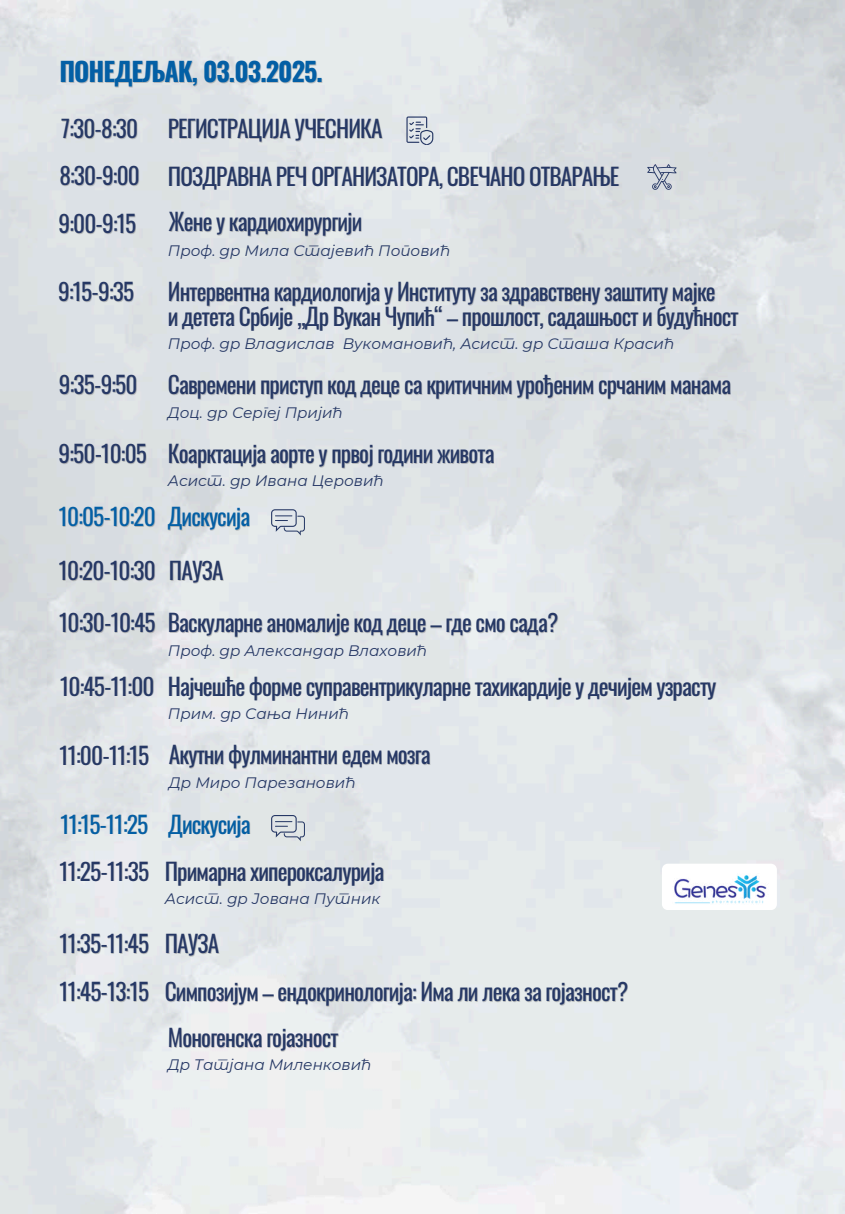
<style>
.page{position:relative;width:845px;height:1214px;background:#fff}
.page>*{position:absolute;margin:0;border:0;box-sizing:border-box;transform-origin:0 0}
.t1{font:700 26px "Oswald";letter-spacing:-.035em;color:#035fa5}
.t2{font:23.2px/47.6px "Oswald";letter-spacing:-.035em;color:#263865}
.t3{font:23.2px "Oswald";letter-spacing:-.035em;color:#035fa5}
.t4{font:italic 15.2px "Montserrat";color:#263865}
.s1{color:rgb(115 115 115/.4)}
</style>
<div class="page">
<svg style="left:406px;top:116px;width:27px;height:29px"></svg>
<svg style="left:647px;top:164px;width:29px;height:26px"></svg>
<svg style="left:271px;top:815px;width:34px;height:26px"></svg>
<svg style="left:271px;top:509px;width:34px;height:26px"></svg>
<svg style="left:662px;top:863px;width:114px;height:47px"></svg>
<img style="left:669px;top:873px;width:101px;height:31px">
<p class="t1" style="left:59px;top:51px;width:265px">ПОНЕДЕЉАК, 03.03.2025.</p>
<p class="t2" style="left:59px;top:104px;width:562px;text-indent:109px">РЕГИСТРАЦИЈА УЧЕСНИКА<br>8:30-9:00 ПОЗДРАВНА РЕЧ ОРГАНИЗАТОРА, СВЕЧАНО ОТВАРАЊЕ<br>9:00-9:15</p>
<p class="t2" style="left:61px;top:104px;width:78px">7:30-8:30</p>
<p class="t2" style="left:169px;top:197px;width:195px">Жене у кардиохирургији</p>
<p class="t4" style="left:168px;top:241px;width:284px">Проф. др Мила Стајевић Поповић</p>
<p class="t2" style="left:58px;top:267px;width:77px">9:15-9:35</p>
<p class="t2" style="left:168px;top:279px;width:572px;line-height:24.4px">Интервентна кардиологија у Институту за здравствену заштиту мајке<br>и детета Србије „Др Вукан Чупић“ – прошлост, садашњост и будућност</p>
<p class="t4" style="left:168px;top:334px;width:508px">Проф. др Владислав Вукомановић, Асист. др Сташа Красић</p>
<p class="t2" style="left:59px;top:360px;width:80px">9:35-9:50</p>
<p class="t2" style="left:168px;top:360px;width:565px">Савремени приступ код деце са критичним урођеним срчаним манама</p>
<p class="t4" style="left:168px;top:403px;width:176px">Доц. др Сергеј Пријић</p>
<p class="t2" style="left:59px;top:429px;width:437px">9:50-10:05 Коарктација аорте у првој години живота</p>
<p class="t4" style="left:168px;top:471px;width:217px">Асист. др Ивана Церовић</p>
<p class="t3" style="left:59px;top:498px;width:193px">10:05-10:20 Дискусија</p>
<p class="t2" style="left:59px;top:545px;width:167px">10:20-10:30 <span class="s1">ПАУЗА</span></p>
<p class="t2" style="left:59px;top:598px;width:500px">10:30-10:45 Васкуларне аномалије код деце – где смо сада?</p>
<p class="t4" style="left:168px;top:641px;width:261px">Проф. др Александар Влаховић</p>
<p class="t2" style="left:60px;top:661px;width:657px">10:45-11:00 Најчешће форме суправентрикуларне тахикардије у дечијем узрасту</p>
<p class="t2" style="left:59px;top:730px;width:91px">11:00-11:15</p>
<p class="t4" style="left:168px;top:704px;width:183px">Прим. др Сања Нинић</p>
<p class="t2" style="left:169px;top:730px;width:263px">Акутни фулминантни едем мозга</p>
<p class="t4" style="left:169px;top:773px;width:188px">Др Миро Парезановић</p>
<p class="t3" style="left:60px;top:806px;width:192px">11:15-11:25 Дискусија</p>
<p class="t2" style="left:59px;top:846px;width:326px">11:25-11:35 Примарна хипероксалурија</p>
<p class="t4" style="left:165px;top:889px;width:217px">Асист. др Јована Путник</p>
<p class="t2" style="left:59px;top:919px;width:162px">11:35-11:45 <span class="s1">ПАУЗА</span></p>
<p class="t2" style="left:59px;top:966px;width:570px">11:45-13:15 Симпозијум – ендокринологија: Има ли лека за гојазност?</p>
<p class="t2" style="left:168px;top:1012px;width:172px">Моногенска гојазност</p>
<p class="t4" style="left:168px;top:1055px;width:205px">Др Татјана Миленковић</p>
</div>
